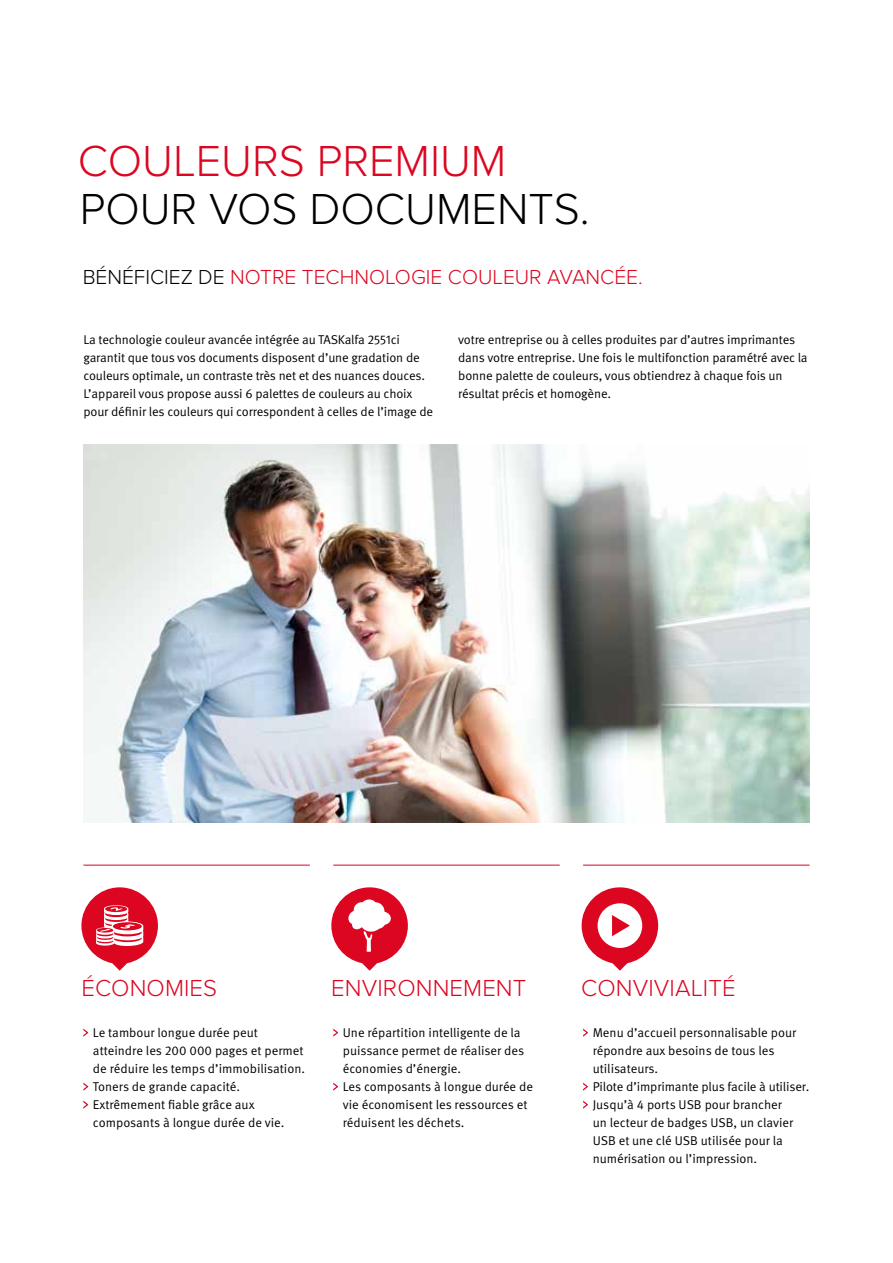
<style>
.page{position:relative;width:893px;height:1263px;background:#fff}
.page>*{position:absolute;margin:0;border:0;box-sizing:border-box;transform-origin:0 0}
.t1{font:300 45px "Proxima Nova";color:#000}
.t2{font:300 45px "Proxima Nova";color:#dc0621}
.t3{font:300 24px "Proxima Nova";letter-spacing:.005em;color:#dc0621}
.t4{font:300 21px "Proxima Nova";color:#dc0621}
.t5{font:12.75px/18px "Meta Pro Norm";letter-spacing:-.01em;color:#000}
.s1{color:#000}
</style>
<div class="page">
<img style="left:83px;top:444px;width:727px;height:378px">
<svg style="left:81px;top:887px;width:77px;height:84px"></svg>
<svg style="left:331px;top:887px;width:77px;height:84px"></svg>
<svg style="left:582px;top:887px;width:76px;height:84px"></svg>
<hr style="left:83px;top:865px;width:227px;height:1px;background:#dc0621">
<hr style="left:333px;top:865px;width:227px;height:1px;background:#dc0621">
<hr style="left:583px;top:865px;width:227px;height:1px;background:#dc0621">
<svg style="left:83px;top:1028px;width:5px;height:9px"></svg>
<svg style="left:83px;top:1082px;width:5px;height:9px"></svg>
<svg style="left:83px;top:1100px;width:5px;height:9px"></svg>
<svg style="left:333px;top:1028px;width:5px;height:9px"></svg>
<svg style="left:333px;top:1082px;width:5px;height:9px"></svg>
<svg style="left:583px;top:1028px;width:5px;height:9px"></svg>
<svg style="left:583px;top:1082px;width:5px;height:9px"></svg>
<svg style="left:583px;top:1100px;width:5px;height:9px"></svg>
<h1 class="t2" style="left:78px;top:135px;width:430px">COULEURS PREMIUM</h1>
<h1 class="t1" style="left:80px;top:183px;width:512px">POUR VOS DOCUMENTS.</h1>
<h3 class="t4" style="left:83px;top:265px;width:561px"><span class="s1">BÉNÉFICIEZ DE</span> NOTRE TECHNOLOGIE COULEUR AVANCÉE.</h3>
<p class="t5" style="left:83px;top:329px;width:351px">La technologie couleur avancée intégrée au TASKalfa 2551ci garantit que tous vos documents disposent d’une gradation de couleurs optimale, un contraste très net et des nuances douces.<br>L’appareil vous propose aussi 6 palettes de couleurs au choix pour définir les couleurs qui correspondent à celles de l’image de</p>
<p class="t5" style="left:458px;top:329px;width:351px">votre entreprise ou à celles produites par d’autres imprimantes dans votre entreprise. Une fois le multifonction paramétré avec la bonne palette de couleurs, vous obtiendrez à chaque fois un résultat précis et homogène.</p>
<h2 class="t3" style="left:81px;top:974px;width:137px">ÉCONOMIES</h2>
<h2 class="t3" style="left:331px;top:974px;width:197px">ENVIRONNEMENT</h2>
<h2 class="t3" style="left:581px;top:974px;width:156px">CONVIVIALITÉ</h2>
<p class="t5" style="left:93px;top:1022px;width:214px">Le tambour longue durée peut atteindre les 200 000 pages et permet de réduire les temps d’immobilisation.<br>Toners de grande capacité.<br>Extrêmement fiable grâce aux composants à longue durée de vie.</p>
<p class="t5" style="left:343px;top:1022px;width:192px">Une répartition intelligente de la puissance permet de réaliser des économies d’énergie.<br>Les composants à longue durée de vie économisent les ressources et réduisent les déchets.</p>
<p class="t5" style="left:593px;top:1022px;width:218px">Menu d’accueil personnalisable pour répondre aux besoins de tous les utilisateurs.<br>Pilote d’imprimante plus facile à utiliser.<br>Jusqu’à 4 ports USB pour brancher<br>un lecteur de badges USB, un clavier<br>USB et une clé USB utilisée pour la numérisation ou l’impression.</p>
</div>
